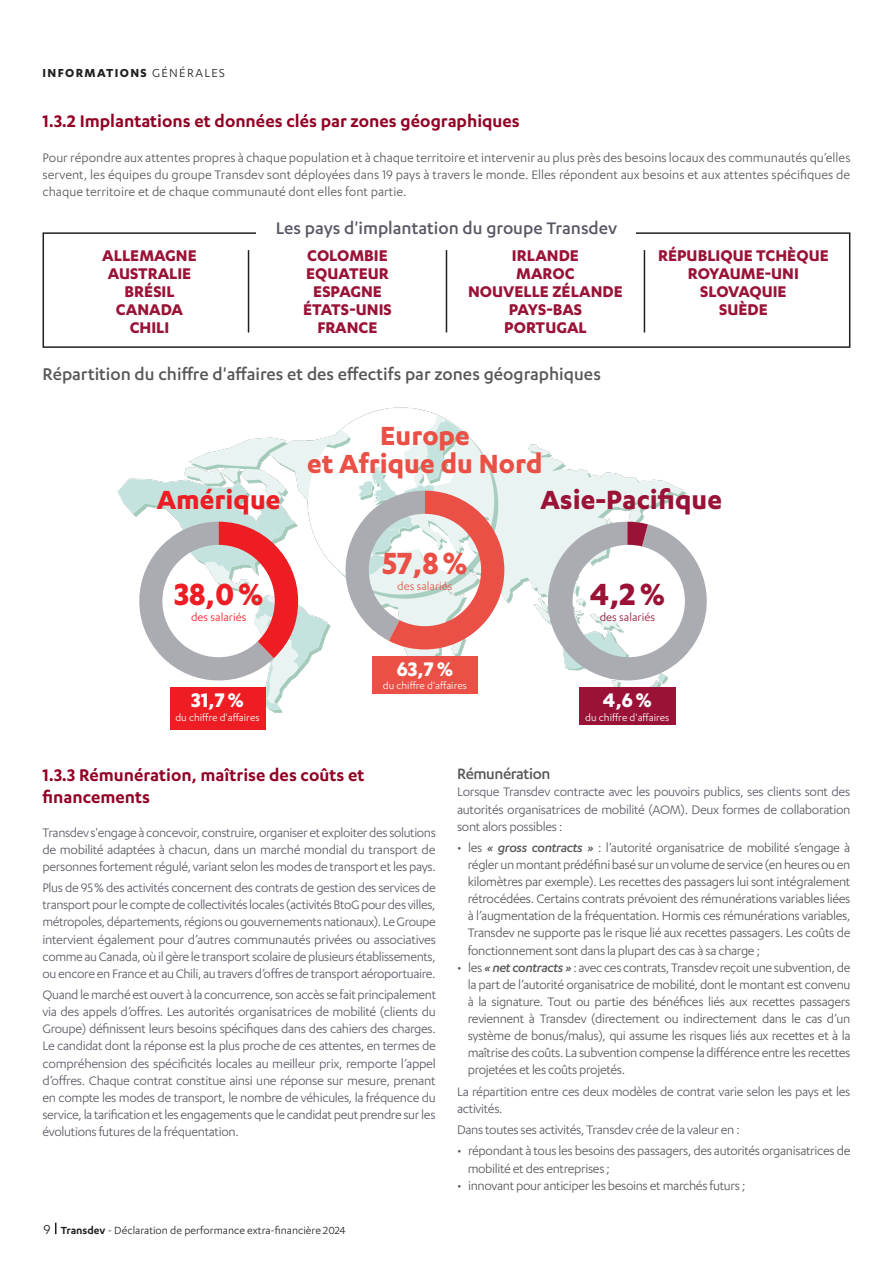
<style>
.page{position:relative;width:893px;height:1263px;background:#fff}
.page>*{position:absolute;margin:0;border:0;box-sizing:border-box;transform-origin:0 0}
._9_texte_courant{font:700 35.55px "Karbon";color:#ee1d23}
._9_texte_courant-2{font:700 35.55px "Karbon";color:#ea5045}
._9_texte_courant-3{font:700 35.55px "Karbon";color:#9a1337}
._9_texte_courant-4{font:700 30.45px/27.9px "Karbon";color:#ea5045;text-align:center}
._9_texte_courant-5{font:700 30.45px "Karbon";color:#9a1337}
._9_texte_courant-6{font:700 30.45px "Karbon";color:#ee1d23}
._9_texte_courant-7{font:700 22.8px "Karbon";color:#fff}
.TITRE_03_C13__I_14_5{font:600 19.5px/21.8px "Karbon";color:#920024}
.TITRE_04_C11_5__I_14{font:500 19.5px "Karbon";color:#575756}
.Niveau_2{font:500 19.5px "Karbon";color:#585965}
.t1{font:700 18px/18px "Karbon";color:#9a1337}
.TITRE_04_C11_5__I_14-2{font:500 17.25px "Karbon";letter-spacing:-.025em;color:#575756}
._9_texte_courant-8{font:14.25px/17.1px "Karbon";letter-spacing:-.025em;color:#585965;text-align:justify}
.TEXTE_COURANT_C9_5__I_11_4{font:14.25px/17.1px "Karbon";letter-spacing:-.025em;color:#575756;text-align:justify}
.t2{font:700 13.5px "Karbon";letter-spacing:.1em;color:#231f20}
._9_texte_courant-9{font:12.75px "Karbon";color:#ee1d23}
._9_texte_courant-10{font:12.75px "Karbon";color:#ea5045}
._9_texte_courant-11{font:12.75px "Karbon";color:#9a1337}
.t3{font:12px "Karbon";color:#231f20}
._9_texte_courant-12{font:11.4px "Karbon";color:#fff}
.s1{font-weight:400}
.s2{font-size:15px}
.s3{font-weight:600}
.s4{font-weight:500;font-style:italic}
</style>
<div class="page">
<svg style="left:55px;top:1222px;width:1px;height:12px"></svg>
<svg style="left:42px;top:232px;width:809px;height:116px"></svg>
<div style="left:256px;top:215px;width:380px;height:26px;background:#fff"></div>
<img style="left:117px;top:407px;width:570px;height:314px">
<div style="left:170px;top:687px;width:95px;height:42px;background:#ee1d23"></div>
<div style="left:372px;top:656px;width:106px;height:38px;background:#ea5045"></div>
<div style="left:579px;top:687px;width:96px;height:38px;background:#9a1337"></div>
<svg style="left:539px;top:522px;width:168px;height:167px"></svg>
<svg style="left:334px;top:491px;width:170px;height:158px"></svg>
<svg style="left:131px;top:522px;width:167px;height:167px"></svg>
<p class="t2" style="left:43px;top:65px;width:184px">INFORMATIONS <span class="s1">GÉNÉRALES</span></p>
<p class="TITRE_03_C13__I_14_5" style="left:43px;top:110px;width:479px">1.3.2 Implantations et données clés par zones géographiques</p>
<p class="TEXTE_COURANT_C9_5__I_11_4" style="left:43px;top:148px;width:809px">Pour répondre aux attentes propres à chaque population et à chaque territoire et intervenir au plus près des besoins locaux des communautés qu’elles servent, les équipes du groupe Transdev sont déployées dans 19 pays à travers le monde. Elles répondent aux besoins et aux attentes spécifiques de chaque territoire et de chaque communauté dont elles font partie.</p>
<p class="t1" style="left:102px;top:246px;width:96px">ALLEMAGNE<br>AUSTRALIE</p>
<p class="t1" style="left:124px;top:282px;width:52px">BRÉSIL</p>
<p class="t1" style="left:116px;top:300px;width:69px">CANADA</p>
<p class="t1" style="left:130px;top:318px;width:41px">CHILI</p>
<p class="Niveau_2" style="left:276px;top:218px;width:343px">Les pays d'implantation du groupe Transdev</p>
<p class="t1" style="left:307px;top:246px;width:82px">COLOMBIE</p>
<p class="t1" style="left:306px;top:264px;width:84px">EQUATEUR</p>
<p class="t1" style="left:313px;top:282px;width:70px">ESPAGNE</p>
<p class="t1" style="left:303px;top:300px;width:90px">ÉTATS-UNIS</p>
<p class="t1" style="left:317px;top:318px;width:62px">FRANCE</p>
<p class="t1" style="left:512px;top:246px;width:69px">IRLANDE</p>
<p class="t1" style="left:516px;top:264px;width:60px">MAROC</p>
<p class="t1" style="left:468px;top:282px;width:156px">NOUVELLE ZÉLANDE</p>
<p class="t1" style="left:509px;top:300px;width:75px">PAYS-BAS</p>
<p class="t1" style="left:504px;top:318px;width:84px">PORTUGAL</p>
<p class="TITRE_04_C11_5__I_14" style="left:43px;top:363px;width:560px">Répartition du chiffre d'affaires et des effectifs par zones géographiques</p>
<p class="t1" style="left:658px;top:246px;width:172px">RÉPUBLIQUE TCHÈQUE</p>
<p class="t1" style="left:688px;top:264px;width:113px">ROYAUME-UNI</p>
<p class="t1" style="left:700px;top:282px;width:88px">SLOVAQUIE</p>
<p class="t1" style="left:719px;top:300px;width:50px">SUÈDE</p>
<p class="_9_texte_courant-6" style="left:157px;top:482px;width:125px">Amérique</p>
<p class="_9_texte_courant" style="left:174px;top:574px;width:91px">38,0%</p>
<p class="_9_texte_courant-9" style="left:191px;top:610px;width:57px">des salariés</p>
<p class="_9_texte_courant-7" style="left:191px;top:687px;width:54px">31,7%</p>
<p class="_9_texte_courant-12" style="left:175px;top:711px;width:86px">du chiffre d'affaires</p>
<p class="_9_texte_courant-4" style="left:307px;top:420px;width:237px">Europe<br>et Afrique du Nord</p>
<p class="_9_texte_courant-5" style="left:540px;top:482px;width:183px">Asie-Pacifique</p>
<p class="_9_texte_courant-2" style="left:382px;top:543px;width:86px">57,8%</p>
<p class="_9_texte_courant-10" style="left:397px;top:579px;width:57px">des salariés</p>
<p class="_9_texte_courant-7" style="left:397px;top:656px;width:57px">63,7%</p>
<p class="_9_texte_courant-12" style="left:383px;top:680px;width:86px">du chiffre d'affaires</p>
<p class="_9_texte_courant-3" style="left:590px;top:574px;width:76px">4,2%</p>
<p class="_9_texte_courant-11" style="left:600px;top:610px;width:57px">des salariés</p>
<p class="_9_texte_courant-7" style="left:603px;top:687px;width:50px">4,6%</p>
<p class="_9_texte_courant-12" style="left:585px;top:711px;width:86px">du chiffre d'affaires</p>
<p class="TITRE_03_C13__I_14_5" style="left:43px;top:763px;width:324px">1.3.3 Rémunération, maîtrise des coûts et financements</p>
<p class="_9_texte_courant-8" style="left:43px;top:823px;width:395px">Transdev s'engage à concevoir, construire, organiser et exploiter des solutions de mobilité adaptées à chacun, dans un marché mondial du transport de personnes fortement régulé, variant selon les modes de transport et les pays.</p>
<p class="_9_texte_courant-8" style="left:43px;top:879px;width:395px">Plus de 95% des activités concernent des contrats de gestion des services de transport pour le compte de collectivités locales (activités BtoG pour des villes, métropoles, départements, régions ou gouvernements nationaux). Le Groupe intervient également pour d’autres communautés privées ou associatives comme au Canada, où il gère le transport scolaire de plusieurs établissements, ou encore en France et au Chili, au travers d’offres de transport aéroportuaire.</p>
<p class="_9_texte_courant-8" style="left:43px;top:986px;width:395px">Quand le marché est ouvert à la concurrence, son accès se fait principalement via des appels d’offres. Les autorités organisatrices de mobilité (clients du Groupe) définissent leurs besoins spécifiques dans des cahiers des charges.<br>Le candidat dont la réponse est la plus proche de ces attentes, en termes de compréhension des spécificités locales au meilleur prix, remporte l’appel d’offres. Chaque contrat constitue ainsi une réponse sur mesure, prenant en compte les modes de transport, le nombre de véhicules, la fréquence du service, la tarification et les engagements que le candidat peut prendre sur les évolutions futures de la fréquentation.</p>
<p class="t3" style="left:44px;top:1224px;width:304px"><span class="s2">9</span> <span class="s3">Transdev</span> - Déclaration de performance extra-financière 2024</p>
<p class="TITRE_04_C11_5__I_14-2" style="left:457px;top:764px;width:95px">Rémunération</p>
<p class="_9_texte_courant-8" style="left:457px;top:783px;width:395px">Lorsque Transdev contracte avec les pouvoirs publics, ses clients sont des autorités organisatrices de mobilité (AOM). Deux formes de collaboration sont alors possibles :</p>
<p class="TEXTE_COURANT_C9_5__I_11_4" style="left:468px;top:839px;width:384px;text-indent:-11px">• les <span class="s4">« gross contracts »</span> : l’autorité organisatrice de mobilité s’engage à régler un montant prédéfini basé sur un volume de service (en heures ou en kilomètres par exemple). Les recettes des passagers lui sont intégralement rétrocédées. Certains contrats prévoient des rémunérations variables liées à l’augmentation de la fréquentation. Hormis ces rémunérations variables, Transdev ne supporte pas le risque lié aux recettes passagers. Les coûts de fonctionnement sont dans la plupart des cas à sa charge ;</p>
<p class="TEXTE_COURANT_C9_5__I_11_4" style="left:468px;top:958px;width:384px;text-indent:-11px">• les <span class="s4">« net contracts »</span> : avec ces contrats, Transdev reçoit une subvention, de la part de l’autorité organisatrice de mobilité, dont le montant est convenu à la signature. Tout ou partie des bénéfices liés aux recettes passagers reviennent à Transdev (directement ou indirectement dans le cas d’un système de bonus/malus), qui assume les risques liés aux recettes et à la maîtrise des coûts. La subvention compense la différence entre les recettes projetées et les coûts projetés.</p>
<p class="_9_texte_courant-8" style="left:457px;top:1082px;width:395px">La répartition entre ces deux modèles de contrat varie selon les pays et les activités.</p>
<p class="_9_texte_courant-8" style="left:457px;top:1121px;width:284px">Dans toutes ses activités, Transdev crée de la valeur en :</p>
<p class="TEXTE_COURANT_C9_5__I_11_4" style="left:468px;top:1142px;width:384px;text-indent:-11px">• répondant à tous les besoins des passagers, des autorités organisatrices de mobilité et des entreprises ;</p>
<p class="TEXTE_COURANT_C9_5__I_11_4" style="left:457px;top:1176px;width:290px">• innovant pour anticiper les besoins et marchés futurs ;</p>
</div>
